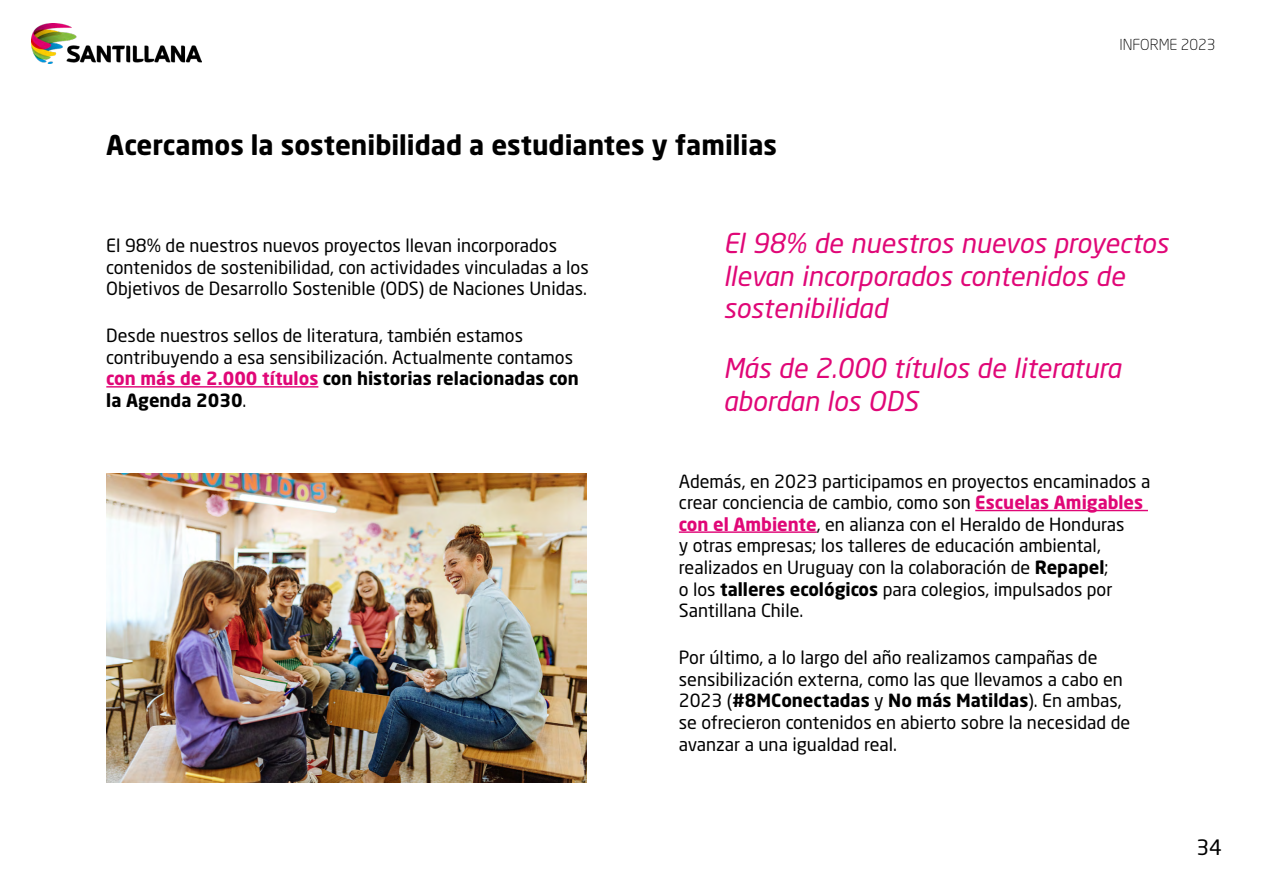
<style>
.page{position:relative;width:1263px;height:893px;background:#fff}
.page>*{position:absolute;margin:0;border:0;box-sizing:border-box;transform-origin:0 0}
.Frases_destacadas{font:italic 27px/32.4px "Neo Sans Pro";color:#e00777}
.Titulo_1{font:700 27px "Neo Sans Pro";color:#000}
.t1{font:21px "Neo Sans Pro";color:#000}
.Estilo_de_párrafo_2{font:18px/21.6px "Neo Sans Pro";color:#000}
.t2{font:300 15px "Neo Sans Pro";color:#000}
.s1{font-weight:700;color:#e00777}
.s2{font-weight:700}
</style>
<div class="page">
<img style="left:32px;top:23px;width:170px;height:41px">
<hr style="left:106px;top:386px;width:212px;height:2px;background:#e00777">
<hr style="left:975px;top:510px;width:173px;height:1px;background:#e00777">
<hr style="left:679px;top:531px;width:138px;height:2px;background:#e00777">
<hr style="left:1262px;top:82px;width:1px;height:811px;background:#fcecf5">
<img style="left:106px;top:474px;width:480px;height:308px">
<p class="Titulo_1" style="left:106px;top:128px;width:672px">Acercamos la sostenibilidad a estudiantes y familias</p>
<p class="t2" style="left:1119px;top:35px;width:98px">INFORME 2023</p>
<p class="Estilo_de_párrafo_2" style="left:106px;top:234px;width:484px">El 98% de nuestros nuevos proyectos llevan incorporados contenidos de sostenibilidad, con actividades vinculadas a los<br>Objetivos de Desarrollo Sostenible (ODS) de Naciones Unidas.</p>
<p class="Estilo_de_párrafo_2" style="left:106px;top:325px;width:474px">Desde nuestros sellos de literatura, también estamos contribuyendo a esa sensibilización. Actualmente contamos <span class="s1">con más de 2.000 títulos</span> <span class="s2">con historias relacionadas con la Agenda 2030</span>.</p>
<p class="Frases_destacadas" style="left:723px;top:227px;width:447px">El 98% de nuestros nuevos proyectos llevan incorporados contenidos de sostenibilidad</p>
<p class="Frases_destacadas" style="left:723px;top:352px;width:399px">Más de 2.000 títulos de literatura abordan los ODS</p>
<p class="Estilo_de_párrafo_2" style="left:679px;top:470px;width:473px">Además, en 2023 participamos en proyectos encaminados a crear conciencia de cambio, como son <span class="s1">Escuelas Amigables con el Ambiente</span>, en alianza con el Heraldo de Honduras<br>y otras empresas; los talleres de educación ambiental, realizados en Uruguay con la colaboración de <span class="s2">Repapel</span>;<br>o los <span class="s2">talleres ecológicos</span> para colegios, impulsados por Santillana Chile.</p>
<p class="Estilo_de_párrafo_2" style="left:679px;top:646px;width:453px">Por último, a lo largo del año realizamos campañas de sensibilización externa, como las que llevamos a cabo en 2023 (<span class="s2">#8MConectadas</span> y <span class="s2">No más Matildas</span>). En ambas, se ofrecieron contenidos en abierto sobre la necesidad de avanzar a una igualdad real.</p>
<p class="t1" style="left:1196px;top:834px;width:27px">34</p>
</div>
